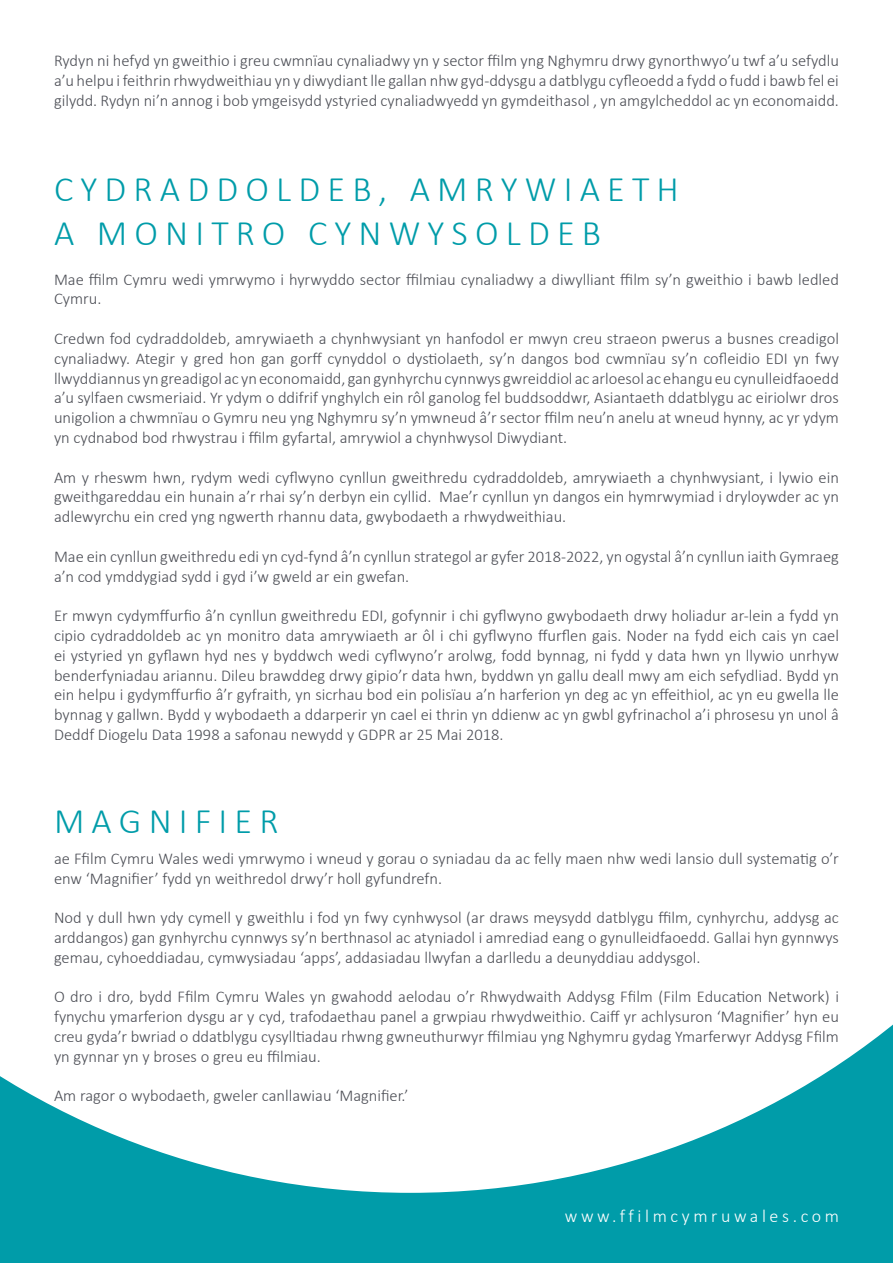
<style>
.page{position:relative;width:893px;height:1263px;background:#009ca9}
.page>*{position:absolute;margin:0;border:0;box-sizing:border-box;transform-origin:0 0}
.t1{font:300 36px/43.2px "Calibri";letter-spacing:.2em;color:#009ca9}
.t2{font:300 18px "Calibri";letter-spacing:.2em;color:#fff}
.t3{font:300 16.5px/19.8px "Calibri";color:#4c4e55;text-align:justify}
</style>
<div class="page">
<div style="left:0;top:0;width:893px;height:1193px;background:#fff"></div>
<p class="t3" style="left:54px;top:51px;width:786px">Rydyn ni hefyd yn gweithio i greu cwmnïau cynaliadwy yn y sector ffilm yng Nghymru drwy gynorthwyo’u twf a’u sefydlu a’u helpu i feithrin rhwydweithiau yn y diwydiant lle gallan nhw gyd-ddysgu a datblygu cyfleoedd a fydd o fudd i bawb fel ei gilydd. Rydyn ni’n annog i bob ymgeisydd ystyried cynaliadwyedd yn gymdeithasol , yn amgylcheddol ac yn economaidd.</p>
<h1 class="t1" style="left:54px;top:167px;width:626px">CYDRADDOLDEB, AMRYWIAETH<br>A MONITRO CYNWYSOLDEB</h1>
<p class="t3" style="left:54px;top:269px;width:786px">Mae ffilm Cymru wedi ymrwymo i hyrwyddo sector ffilmiau cynaliadwy a diwylliant ffilm sy’n gweithio i bawb ledled<br>Cymru.</p>
<p class="t3" style="left:54px;top:328px;width:786px">Credwn fod cydraddoldeb, amrywiaeth a chynhwysiant yn hanfodol er mwyn creu straeon pwerus a busnes creadigol cynaliadwy. Ategir y gred hon gan gorff cynyddol o dystiolaeth, sy’n dangos bod cwmnïau sy’n cofleidio EDI yn fwy llwyddiannus yn greadigol ac yn economaidd, gan gynhyrchu cynnwys gwreiddiol ac arloesol ac ehangu eu cynulleidfaoedd a’u sylfaen cwsmeriaid. Yr ydym o ddifrif ynghylch ein rôl ganolog fel buddsoddwr, Asiantaeth ddatblygu ac eiriolwr dros unigolion a chwmnïau o Gymru neu yng Nghymru sy’n ymwneud â’r sector ffilm neu’n anelu at wneud hynny, ac yr ydym yn cydnabod bod rhwystrau i ffilm gyfartal, amrywiol a chynhwysol Diwydiant.</p>
<p class="t3" style="left:54px;top:467px;width:786px">Am y rheswm hwn, rydym wedi cyflwyno cynllun gweithredu cydraddoldeb, amrywiaeth a chynhwysiant, i lywio ein gweithgareddau ein hunain a’r rhai sy’n derbyn ein cyllid. Mae’r cynllun yn dangos ein hymrwymiad i dryloywder ac yn adlewyrchu ein cred yng ngwerth rhannu data, gwybodaeth a rhwydweithiau.</p>
<p class="t3" style="left:54px;top:546px;width:786px">Mae ein cynllun gweithredu edi yn cyd-fynd â’n cynllun strategol ar gyfer 2018-2022, yn ogystal â’n cynllun iaith Gymraeg a’n cod ymddygiad sydd i gyd i’w gweld ar ein gwefan.</p>
<p class="t3" style="left:54px;top:606px;width:786px">Er mwyn cydymffurfio â’n cynllun gweithredu EDI, gofynnir i chi gyflwyno gwybodaeth drwy holiadur ar-lein a fydd yn cipio cydraddoldeb ac yn monitro data amrywiaeth ar ôl i chi gyflwyno ffurflen gais. Noder na fydd eich cais yn cael ei ystyried yn gyflawn hyd nes y byddwch wedi cyflwyno’r arolwg, fodd bynnag, ni fydd y data hwn yn llywio unrhyw benderfyniadau ariannu. Dileu brawddeg drwy gipio’r data hwn, byddwn yn gallu deall mwy am eich sefydliad. Bydd yn ein helpu i gydymffurfio â’r gyfraith, yn sicrhau bod ein polisïau a’n harferion yn deg ac yn effeithiol, ac yn eu gwella lle bynnag y gallwn. Bydd y wybodaeth a ddarperir yn cael ei thrin yn ddienw ac yn gwbl gyfrinachol a’i phrosesu yn unol â Deddf Diogelu Data 1998 a safonau newydd y GDPR ar 25 Mai 2018.</p>
<h1 class="t1" style="left:54px;top:799px;width:226px">MAGNIFIER</h1>
<p class="t3" style="left:54px;top:848px;width:786px">ae Ffilm Cymru Wales wedi ymrwymo i wneud y gorau o syniadau da ac felly maen nhw wedi lansio dull systematig o’r enw ‘Magnifier’ fydd yn weithredol drwy’r holl gyfundrefn.</p>
<p class="t3" style="left:54px;top:908px;width:786px">Nod y dull hwn ydy cymell y gweithlu i fod yn fwy cynhwysol (ar draws meysydd datblygu ffilm, cynhyrchu, addysg ac arddangos) gan gynhyrchu cynnwys sy’n berthnasol ac atyniadol i amrediad eang o gynulleidfaoedd. Gallai hyn gynnwys gemau, cyhoeddiadau, cymwysiadau ‘apps’, addasiadau llwyfan a darlledu a deunyddiau addysgol.</p>
<p class="t3" style="left:54px;top:987px;width:786px">O dro i dro, bydd Ffilm Cymru Wales yn gwahodd aelodau o’r Rhwydwaith Addysg Ffilm (Film Education Network) i fynychu ymarferion dysgu ar y cyd, trafodaethau panel a grwpiau rhwydweithio. Caiff yr achlysuron ‘Magnifier’ hyn eu creu gyda’r bwriad o ddatblygu cysylltiadau rhwng gwneuthurwyr ffilmiau yng Nghymru gydag Ymarferwyr Addysg Ffilm yn gynnar yn y broses o greu eu ffilmiau.</p>
<p class="t3" style="left:54px;top:1086px;width:356px">Am ragor o wybodaeth, gweler canllawiau ‘Magnifier.’</p>
<p class="t2" style="left:565px;top:1205px;width:276px">www.ffilmcymruwales.com</p>
</div>
